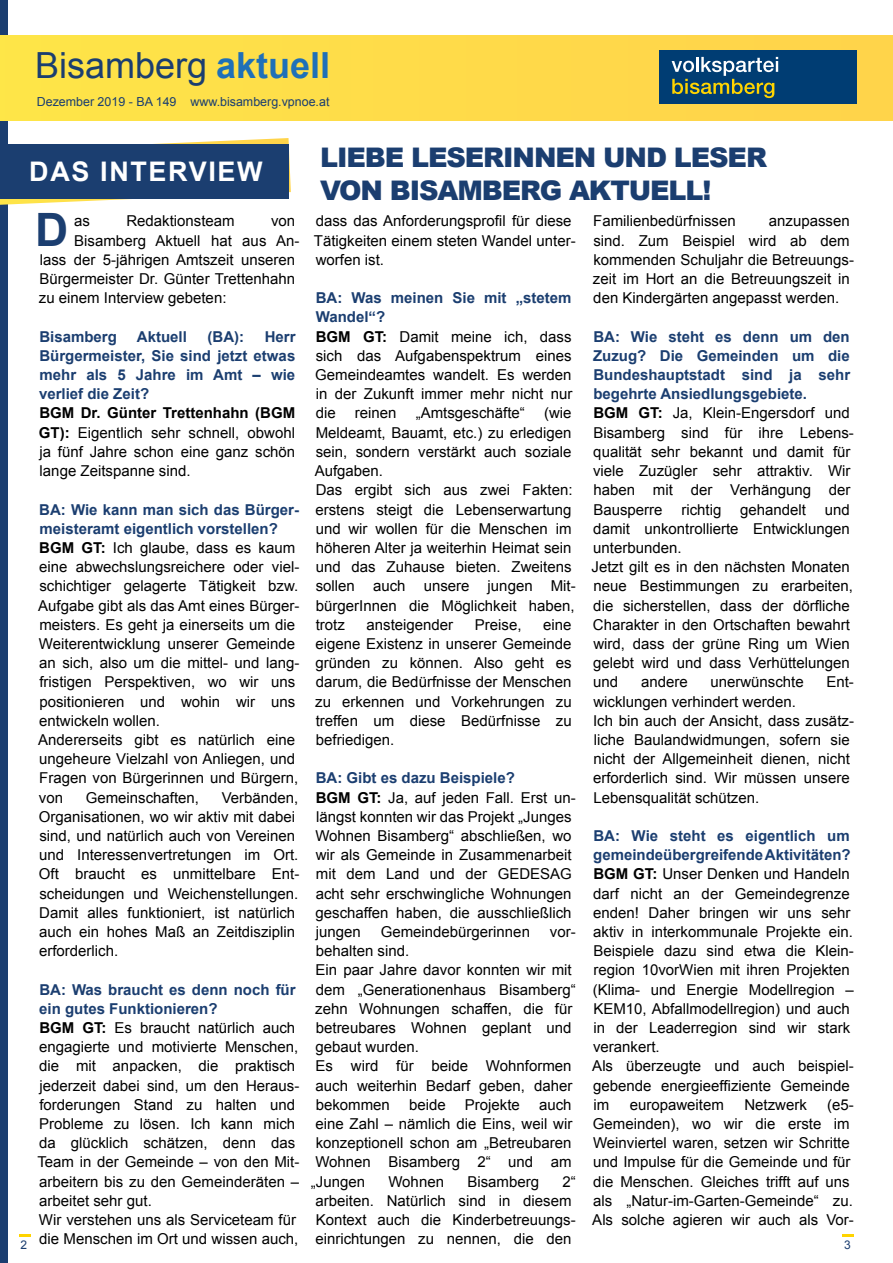
<style>
.page{position:relative;width:893px;height:1263px;background:#fff}
.page>*{position:absolute;margin:0;border:0;box-sizing:border-box;transform-origin:0 0}
.t1{font:700 46.05px "Arial";color:#1b3e70}
.t2{font:36px "Arial";color:#1b3e70}
.t3{font:900 27px/32.4px "Arial";letter-spacing:-.04em;color:#1b3e70}
.t4{font:700 27px "Arial";letter-spacing:.06em;color:#fff}
.t5{font:15px/19.2px "Arial";color:#000}
.t6{font:700 15px/19.2px "Arial";color:#1b3e70;text-align:justify}
.t7{font:12.45px "Arial";color:#1b3e70}
.t8{font:12px "Arial";color:#1b3e70}
.s1{font-weight:700;color:#1f70b8}
.s2{font-weight:700}
.s3{font-weight:700;color:#1b3e70}
</style>
<div class="page">
<div style="left:0;top:0;width:8px;height:1263px;background:#1b3e70"></div>
<div style="left:0;top:35px;width:893px;height:85px;background:#ffdc49"></div>
<svg style="left:19px;top:1234px;width:11px;height:2px"></svg>
<div style="left:659px;top:50px;width:198px;height:54px;background:#003d73"></div>
<svg style="left:672px;top:57px;width:106px;height:41px"></svg>
<svg style="left:0;top:138px;width:291px;height:67px"></svg>
<svg style="left:843px;top:1234px;width:11px;height:2px"></svg>
<div style="left:0;top:144px;width:288px;height:54px;background:#1b3e70"></div>
<h2 class="t2" style="left:35px;top:42px;width:297px">Bisamberg <span class="s1">aktuell</span></h2>
<p class="t7" style="left:37px;top:93px;width:294px">Dezember 2019 - BA 149 www.bisamberg.vpnoe.at</p>
<h3 class="t4" style="left:29px;top:154px;width:235px">DAS INTERVIEW</h3>
<p class="t8" style="left:21px;top:1236px;width:8px">2</p>
<h1 class="t1" style="left:35px;top:199px;width:35px">D</h1>
<p class="t5" style="left:74px;top:212px;width:17px">as</p>
<p class="t5" style="left:126px;top:212px;width:110px">Redaktionsteam</p>
<p class="t5" style="left:271px;top:212px;width:26px">von</p>
<p class="t5" style="left:74px;top:231px;width:227px">Bisamberg Aktuell hat aus An-</p>
<p class="t5" style="left:40px;top:250px;width:257px">lass der 5-jährigen Amtszeit unseren</p>
<p class="t5" style="left:39px;top:269px;width:257px">Bürgermeister Dr. Günter Trettenhahn</p>
<p class="t5" style="left:39px;top:289px;width:189px">zu einem Interview gebeten:</p>
<p class="t6" style="left:39px;top:327px;width:79px">Bisamberg</p>
<p class="t6" style="left:137px;top:327px;width:52px">Aktuell</p>
<p class="t6" style="left:208px;top:327px;width:38px">(BA):</p>
<p class="t6" style="left:39px;top:327px;width:258px;text-indent:226px">Herr Bürgermeister, Sie sind jetzt etwas mehr als 5 Jahre im Amt – wie verlief die Zeit?</p>
<p class="t5" style="left:39px;top:404px;width:258px;text-align:justify"><span class="s2">BGM Dr. Günter Trettenhahn (BGM GT):</span> Eigentlich sehr schnell, obwohl ja fünf Jahre schon eine ganz schön lange Zeitspanne sind.</p>
<p class="t5" style="left:38px;top:500px;width:263px"><span class="s3">BA: Wie kann man sich das Bürger&shy;meisteramt eigentlich vorstellen?<br></span><span class="s2">BGM GT:</span> Ich glaube, dass es kaum eine abwechslungsreichere oder viel&shy;schichtiger gelagerte Tätigkeit bzw.<br>Aufgabe gibt als das Amt eines Bürger&shy;meisters. Es geht ja einerseits um die Weiterentwicklung unserer Gemeinde an sich, also um die mittel- und lang&shy;fristigen Perspektiven, wo wir uns positionieren und wohin wir uns entwickeln wollen.<br>Andererseits gibt es natürlich eine ungeheure Vielzahl von Anliegen, und Fragen von Bürgerinnen und Bürgern, von</p>
<p class="t5" style="left:86px;top:788px;width:115px">Gemeinschaften,</p>
<p class="t5" style="left:39px;top:788px;width:262px;text-indent:183px">Verbänden,<br>Organisationen, wo wir aktiv mit dabei sind, und natürlich auch von Vereinen und Interessenvertretungen im Ort.<br>Oft braucht es unmittelbare Ent&shy;scheidungen und Weichenstellungen.<br>Damit alles funktioniert, ist natürlich auch ein hohes Maß an Zeitdisziplin erforderlich.</p>
<p class="t5" style="left:37px;top:980px;width:263px"><span class="s3">BA: Was braucht es denn noch für ein gutes Funktionieren?<br></span><span class="s2">BGM GT:</span> Es braucht natürlich auch engagierte und motivierte Menschen, die mit anpacken, die praktisch jederzeit dabei sind, um den Heraus&shy;forderungen Stand zu halten und<br>Probleme zu lösen. Ich kann mich da glücklich schätzen, denn das<br>Team in der Gemeinde – von den Mit&shy;arbeitern bis zu den Gemeinderäten – arbeitet sehr gut.<br>Wir verstehen uns als Serviceteam für die Menschen im Ort und wissen auch,</p>
<h3 class="t3" style="left:320px;top:140px;width:448px">LIEBE LESERINNEN UND LESER<br>VON BISAMBERG AKTUELL!</h3>
<p class="t5" style="left:593px;top:212px;width:144px">Familienbedürfnissen</p>
<p class="t5" style="left:314px;top:212px;width:263px">dass das Anforderungsprofil für diese<br>Tätigkeiten einem steten Wandel unter&shy;worfen ist.</p>
<p class="t5" style="left:315px;top:289px;width:259px"><span class="s3">BA: Was meinen Sie mit „stetem<br>Wandel“?<br></span><span class="s2">BGM GT:</span> Damit meine ich, dass sich das Aufgabenspektrum eines<br>Gemeindeamtes wandelt. Es werden in der Zukunft immer mehr nicht nur die</p>
<p class="t5" style="left:593px;top:212px;width:263px;text-indent:176px">anzupassen sind. Zum Beispiel wird ab dem kommenden Schuljahr die Betreuungs&shy;zeit im Hort an die Betreuungszeit in den Kindergärten angepasst werden.</p>
<p class="t5" style="left:593px;top:327px;width:262px"><span class="s3">BA: Wie steht es denn um den<br>Zuzug? Die Gemeinden um die<br>Bundeshauptstadt sind ja sehr begehrte Ansiedlungsgebiete.<br></span><span class="s2">BGM GT:</span> Ja, Klein-Engersdorf und<br>Bisamberg sind für ihre Lebens&shy;qualität sehr bekannt und damit für viele Zuzügler sehr attraktiv. Wir haben mit der Verhängung der<br>Bausperre</p>
<p class="t5" style="left:315px;top:404px;width:263px;text-indent:229px">(wie<br>Meldeamt, Bauamt, etc.) zu erledigen sein, sondern verstärkt auch soziale<br>Aufgaben.<br>Das ergibt sich aus zwei Fakten: erstens steigt die Lebenserwartung und wir wollen für die Menschen im höheren Alter ja weiterhin Heimat sein und das Zuhause bieten. Zweitens sollen auch unsere jungen Mit&shy;bürgerInnen die Möglichkeit haben, trotz</p>
<p class="t5" style="left:355px;top:404px;width:43px">reinen</p>
<p class="t5" style="left:416px;top:404px;width:111px">„Amtsgeschäfte“</p>
<p class="t5" style="left:592px;top:500px;width:263px;text-indent:233px">und damit unkontrollierte Entwicklungen unterbunden.<br>Jetzt gilt es in den nächsten Monaten neue Bestimmungen zu erarbeiten, die sicherstellen, dass der dörfliche<br>Charakter in den Ortschaften bewahrt wird, dass der grüne Ring um Wien gelebt wird und dass Verhüttelungen und</p>
<p class="t5" style="left:681px;top:500px;width:42px">richtig</p>
<p class="t5" style="left:740px;top:500px;width:67px">gehandelt</p>
<p class="t5" style="left:315px;top:615px;width:258px;text-align:justify;text-indent:228px">eine eigene Existenz in unserer Gemeinde gründen zu können. Also geht es darum, die Bedürfnisse der Menschen zu erkennen und Vorkehrungen zu treffen um diese Bedürfnisse zu befriedigen.</p>
<p class="t5" style="left:315px;top:769px;width:262px"><span class="s3">BA: Gibt es dazu Beispiele?<br></span><span class="s2">BGM GT:</span> Ja, auf jeden Fall. Erst un&shy;längst konnten wir das Projekt „Junges<br>Wohnen Bisamberg“ abschließen, wo wir als Gemeinde in Zusammenarbeit mit dem Land und der GEDESAG acht sehr erschwingliche Wohnungen geschaffen haben, die ausschließlich jungen</p>
<p class="t5" style="left:367px;top:615px;width:88px">ansteigender</p>
<p class="t5" style="left:475px;top:615px;width:48px">Preise,</p>
<p class="t5" style="left:641px;top:673px;width:48px">andere</p>
<p class="t5" style="left:710px;top:673px;width:95px">unerwünschte</p>
<p class="t5" style="left:826px;top:673px;width:29px">Ent-</p>
<p class="t5" style="left:593px;top:692px;width:262px">wicklungen verhindert werden.<br>Ich bin auch der Ansicht, dass zusätz&shy;liche Baulandwidmungen, sofern sie nicht der Allgemeinheit dienen, nicht erforderlich sind. Wir müssen unsere Lebensqualität schützen.</p>
<p class="t5" style="left:592px;top:826px;width:263px"><span class="s3">BA: Wie steht es eigentlich um gemeindeübergreifende Aktivitäten?<br></span><span class="s2">BGM GT:</span> Unser Denken und Handeln darf nicht an der Gemeindegrenze enden! Daher bringen wir uns sehr aktiv in interkommunale Projekte ein.<br>Beispiele dazu sind etwa die Klein&shy;region 10vorWien mit ihren Projekten (Klima- und Energie Modellregion –<br>KEM10, Abfallmodellregion) und auch in der Leaderregion sind wir stark verankert.<br>Als überzeugte und auch beispiel&shy;gebende energieeffiziente Gemeinde im</p>
<p class="t5" style="left:381px;top:922px;width:151px">Gemeindebürgerinnen</p>
<p class="t5" style="left:550px;top:922px;width:27px">vor-</p>
<p class="t5" style="left:315px;top:941px;width:262px">behalten sind.<br>Ein paar Jahre davor konnten wir mit dem „Generationenhaus Bisamberg“ zehn Wohnungen schaffen, die für betreubares Wohnen geplant und gebaut wurden.<br>Es wird für beide Wohnformen auch weiterhin Bedarf geben, daher bekommen</p>
<p class="t5" style="left:592px;top:1095px;width:263px;text-indent:235px">(e5-<br>Gemeinden), wo wir die erste im<br>Weinviertel waren, setzen wir Schritte und Impulse für die Gemeinde und für die Menschen. Gleiches trifft auf uns als „Natur-im-Garten-Gemeinde“ zu.<br>Als solche agieren wir auch als Vor-</p>
<p class="t5" style="left:409px;top:1095px;width:38px">beide</p>
<p class="t5" style="left:465px;top:1095px;width:57px">Projekte</p>
<p class="t5" style="left:539px;top:1095px;width:34px">auch</p>
<p class="t5" style="left:315px;top:1114px;width:258px">eine Zahl – nämlich die Eins, weil wir</p>
<p class="t5" style="left:316px;top:1133px;width:257px">konzeptionell schon am „Betreubaren</p>
<p class="t5" style="left:315px;top:1153px;width:258px">Wohnen Bisamberg 2“ und am</p>
<p class="t5" style="left:311px;top:1172px;width:56px">„Jungen</p>
<p class="t5" style="left:388px;top:1172px;width:57px">Wohnen</p>
<p class="t5" style="left:467px;top:1172px;width:73px">Bisamberg</p>
<p class="t5" style="left:630px;top:1095px;width:96px">europaweitem</p>
<p class="t5" style="left:744px;top:1095px;width:64px">Netzwerk</p>
<p class="t5" style="left:315px;top:1172px;width:262px;text-indent:247px">2“ arbeiten. Natürlich sind in diesem<br>Kontext auch die Kinderbetreuungs&shy;einrichtungen zu nennen, die den</p>
<p class="t8" style="left:844px;top:1236px;width:8px">3</p>
</div>
